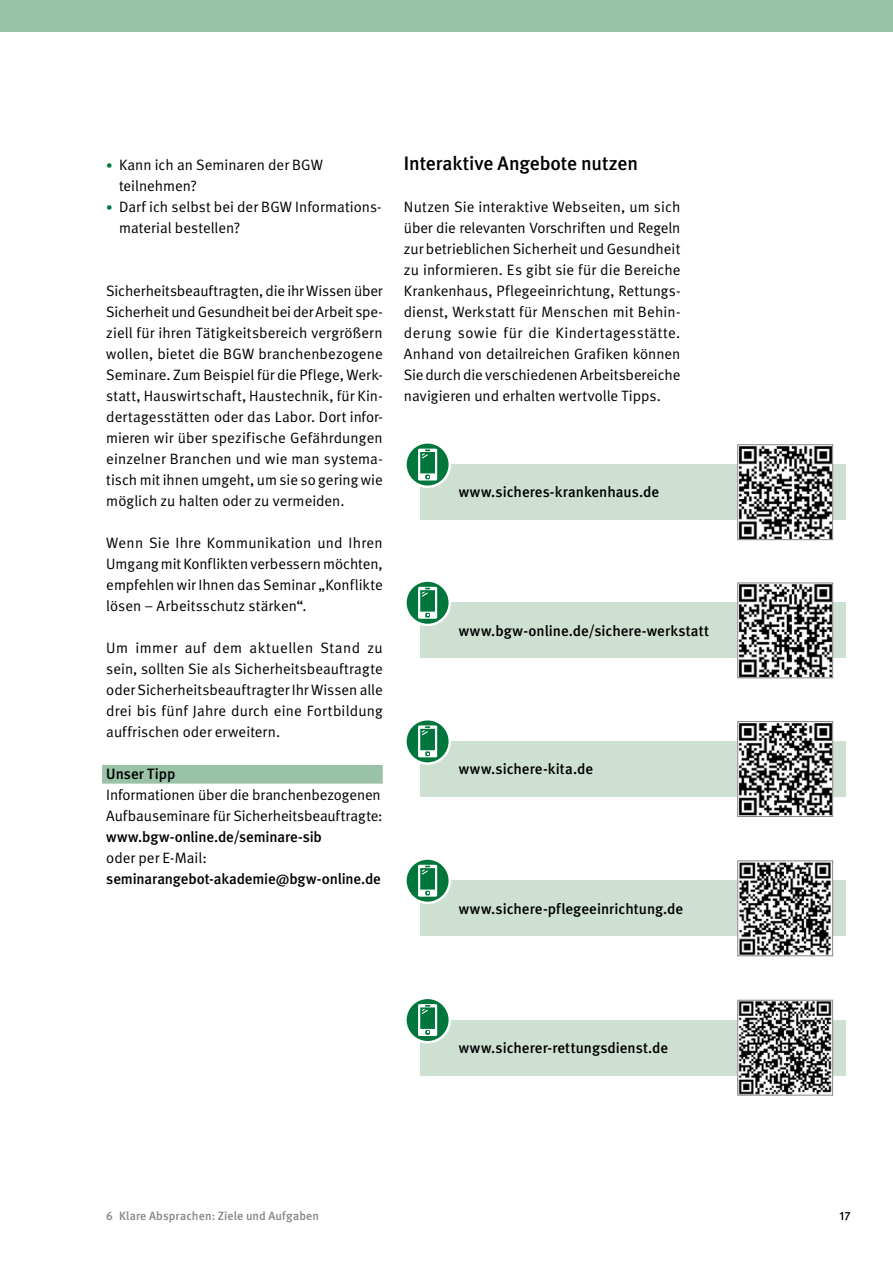
<style>
.page{position:relative;width:893px;height:1263px;background:#fff}
.page>*{position:absolute;margin:0;border:0;box-sizing:border-box;transform-origin:0 0}
.t1{font:500 19.5px "DGUV Meta";letter-spacing:-.005em;color:#000}
.t2{font:15px/21px "DGUV Meta";color:#000;text-align:justify}
.t3{font:500 15px "DGUV Meta";color:#000}
.t4{font:500 12px "DGUV Meta";letter-spacing:.01em;color:#878786}
.t5{font:500 12px "DGUV Meta";color:#000}
.s1{font-size:12.75px;color:#00763d}
</style>
<div class="page">
<div style="left:421px;top:1020px;width:425px;height:55px;background:#cde0d2"></div>
<div style="left:421px;top:881px;width:425px;height:55px;background:#cde0d2"></div>
<div style="left:421px;top:741px;width:425px;height:56px;background:#cde0d2"></div>
<div style="left:421px;top:603px;width:425px;height:55px;background:#cde0d2"></div>
<div style="left:421px;top:465px;width:425px;height:55px;background:#cde0d2"></div>
<div style="left:102px;top:765px;width:281px;height:19px;background:#99c2a7"></div>
<img style="left:739px;top:446px;width:92px;height:92px">
<div style="left:737px;top:444px;width:96px;height:96px;border:1px solid #878786"></div>
<svg style="left:404px;top:441px;width:47px;height:47px"></svg>
<div style="left:407px;top:444px;width:42px;height:41px;background:#00763d;border-radius:50%"></div>
<svg style="left:418px;top:449px;width:19px;height:31px"></svg>
<img style="left:739px;top:584px;width:92px;height:92px">
<div style="left:737px;top:582px;width:96px;height:96px;border:1px solid #878786"></div>
<svg style="left:404px;top:579px;width:47px;height:47px"></svg>
<div style="left:407px;top:582px;width:42px;height:42px;background:#00763d;border-radius:50%"></div>
<svg style="left:418px;top:587px;width:19px;height:32px"></svg>
<img style="left:739px;top:723px;width:92px;height:92px">
<div style="left:737px;top:721px;width:96px;height:96px;border:1px solid #878786"></div>
<svg style="left:404px;top:718px;width:47px;height:47px"></svg>
<div style="left:407px;top:720px;width:42px;height:42px;background:#00763d;border-radius:50%"></div>
<svg style="left:418px;top:725px;width:19px;height:32px"></svg>
<img style="left:739px;top:862px;width:92px;height:92px">
<div style="left:737px;top:860px;width:96px;height:96px;border:1px solid #878786"></div>
<svg style="left:404px;top:857px;width:47px;height:47px"></svg>
<div style="left:407px;top:860px;width:42px;height:42px;background:#00763d;border-radius:50%"></div>
<svg style="left:418px;top:865px;width:19px;height:32px"></svg>
<img style="left:739px;top:1002px;width:92px;height:91px">
<div style="left:737px;top:1000px;width:96px;height:95px;border:1px solid #878786"></div>
<div style="left:404px;top:997px;width:47px;height:46px;background:#fff;border-radius:50%"></div>
<div style="left:407px;top:999px;width:42px;height:42px;background:#00763d;border-radius:50%"></div>
<svg style="left:418px;top:1004px;width:19px;height:32px"></svg>
<div style="left:0;top:0;width:893px;height:32px;background:#99c2a7"></div>
<p class="t2" style="left:119px;top:154px;width:205px;text-indent:-13px"><span class="s1">•</span> Kann ich an Seminaren der BGW teilnehmen?</p>
<p class="t2" style="left:119px;top:196px;width:262px;text-indent:-13px"><span class="s1">•</span> Darf ich selbst bei der BGW Informations&shy;material bestellen?</p>
<p class="t2" style="left:106px;top:280px;width:278px">Sicherheitsbeauftragten, die ihr Wissen über Sicherheit und Gesundheit bei der Arbeit spe&shy;ziell für ihren Tätigkeitsbereich vergrößern wollen, bietet die BGW branchenbezogene Seminare. Zum Beispiel für die Pflege, Werk&shy;statt, Hauswirtschaft, Haustechnik, für Kin&shy;dertagesstätten oder das Labor. Dort infor&shy;mieren wir über spezifische Gefährdungen einzelner Branchen und wie man systema&shy;tisch mit ihnen umgeht, um sie so gering wie möglich zu halten oder zu vermeiden.</p>
<p class="t2" style="left:106px;top:532px;width:278px">Wenn Sie Ihre Kommunikation und Ihren Umgang mit Konflikten verbessern möchten, empfehlen wir Ihnen das Seminar „Konflikte lösen – Arbeitsschutz stärken“.</p>
<p class="t2" style="left:106px;top:637px;width:278px">Um immer auf dem aktuellen Stand zu sein, sollten Sie als Sicherheitsbeauftragte oder Sicherheitsbeauftragter Ihr Wissen alle drei bis fünf Jahre durch eine Fortbildung auffrischen oder erweitern.</p>
<p class="t3" style="left:106px;top:765px;width:71px">Unser Tipp</p>
<p class="t2" style="left:106px;top:784px;width:278px">Informationen über die branchenbezogenen<br>Aufbauseminare für Sicherheitsbeauftragte:</p>
<p class="t3" style="left:106px;top:828px;width:217px">www.bgw-online.de/seminare-sib</p>
<p class="t2" style="left:106px;top:847px;width:102px">oder per E-Mail:</p>
<p class="t3" style="left:106px;top:870px;width:276px">seminarangebot-akademie@bgw-online.de</p>
<h1 class="t1" style="left:404px;top:152px;width:236px">Interaktive Angebote nutzen</h1>
<p class="t2" style="left:404px;top:196px;width:278px">Nutzen Sie interaktive Webseiten, um sich über die relevanten Vorschriften und Regeln zur betrieblichen Sicherheit und Gesundheit zu informieren. Es gibt sie für die Bereiche Krankenhaus, Pflegeeinrichtung, Rettungs&shy;dienst, Werkstatt für Menschen mit Behin&shy;derung sowie für die Kindertagesstätte.<br>Anhand von detailreichen Grafiken können Sie durch die verschiedenen Arbeitsbereiche navigieren und erhalten wertvolle Tipps.</p>
<p class="t3" style="left:459px;top:483px;width:202px">www.sicheres-krankenhaus.de</p>
<p class="t3" style="left:459px;top:622px;width:252px">www.bgw-online.de/sichere-werkstatt</p>
<p class="t3" style="left:459px;top:760px;width:136px">www.sichere-kita.de</p>
<p class="t3" style="left:459px;top:900px;width:226px">www.sichere-pflegeeinrichtung.de</p>
<p class="t3" style="left:459px;top:1039px;width:211px">www.sicherer-rettungsdienst.de</p>
<p class="t4" style="left:106px;top:1209px;width:214px">6 Klare Absprachen: Ziele und Aufgaben</p>
<p class="t5" style="left:840px;top:1209px;width:12px">17</p>
</div>
